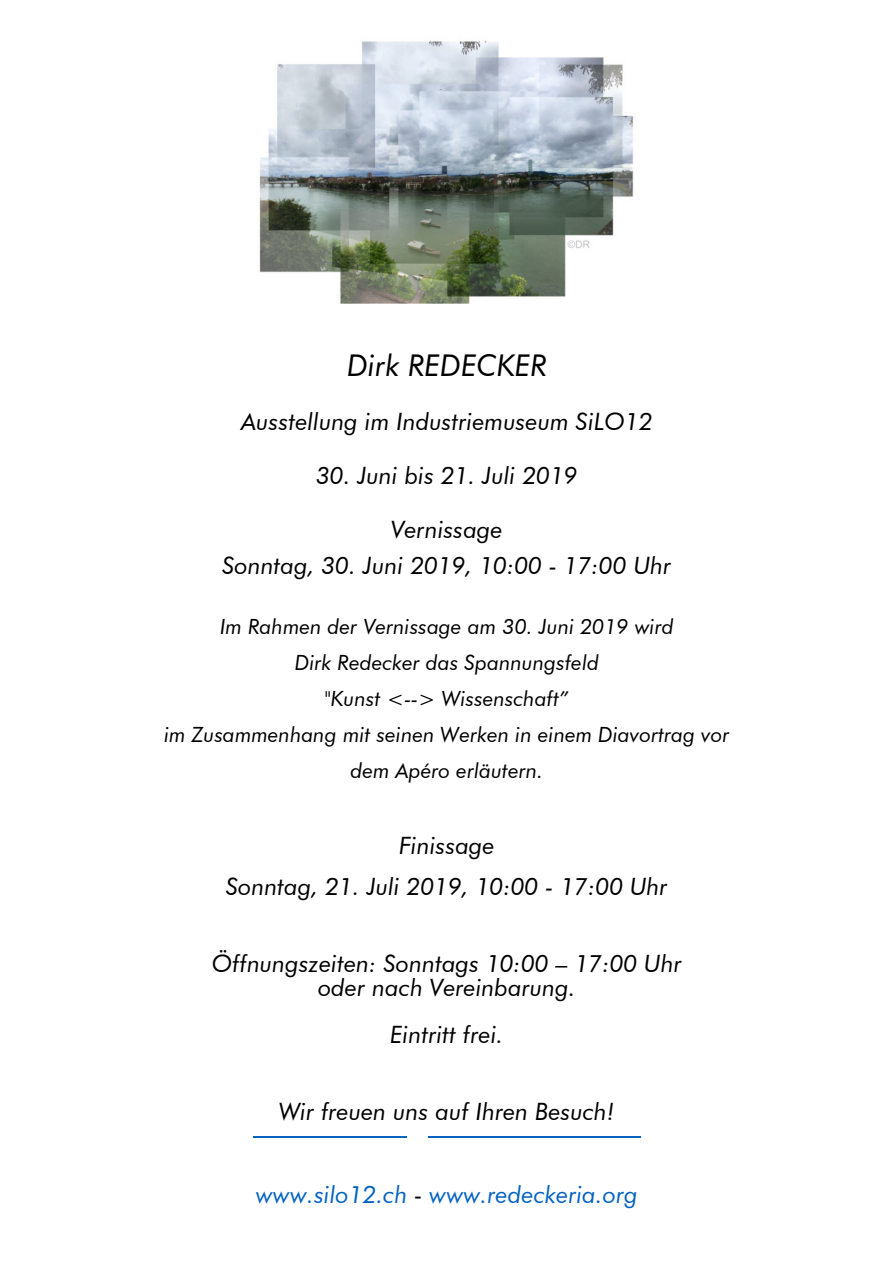
<style>
.page{position:relative;width:894px;height:1263px;background:#fff}
.page>*{position:absolute;margin:0;border:0;box-sizing:border-box;transform-origin:0 0}
.t1{font:italic 30px "Futura BT";color:#000}
.t2{font:italic 24px/36px "Futura BT";color:#000;text-align:center}
.t3{font:italic 24px "Futura BT";color:#0563c1}
.t4{font:italic 21px/36px "Futura BT";color:#000;text-align:center}
.s1{color:#000}
</style>
<div class="page">
<hr style="left:253px;top:1136px;width:153px;height:1px;background:#0563c1">
<hr style="left:428px;top:1136px;width:212px;height:1px;background:#0563c1">
<img style="left:259px;top:41px;width:375px;height:263px">
<p class="t1" style="left:347px;top:347px;width:201px">Dirk REDECKER</p>
<p class="t2" style="left:241px;top:403px;width:412px">Ausstellung im Industriemuseum SiLO12</p>
<p class="t2" style="left:316px;top:457px;width:263px">30. Juni bis 21. Juli 2019</p>
<p class="t2" style="left:222px;top:511px;width:450px">Vernissage<br>Sonntag, 30. Juni 2019, 10:00 - 17:00 Uhr</p>
<p class="t4" style="left:164px;top:608px;width:566px">Im Rahmen der Vernissage am 30. Juni 2019 wird<br>Dirk Redecker das Spannungsfeld<br>"Kunst &lt;--&gt; Wissenschaft”<br>im Zusammenhang mit seinen Werken in einem Diavortrag vor dem Apéro erläutern.</p>
<p class="t2" style="left:226px;top:824px;width:443px;line-height:41.7px">Finissage<br>Sonntag, 21. Juli 2019, 10:00 - 17:00 Uhr</p>
<p class="t2" style="left:211px;top:951px;width:471px;line-height:24px">Öffnungszeiten: Sonntags 10:00 – 17:00 Uhr oder nach Vereinbarung.</p>
<p class="t2" style="left:390px;top:1017px;width:115px">Eintritt frei.</p>
<p class="t2" style="left:279px;top:1093px;width:337px">Wir freuen uns auf Ihren Besuch!</p>
<p class="t3" style="left:256px;top:1180px;width:383px">www.silo12.ch <span class="s1">-</span> www.redeckeria.org</p>
</div>
